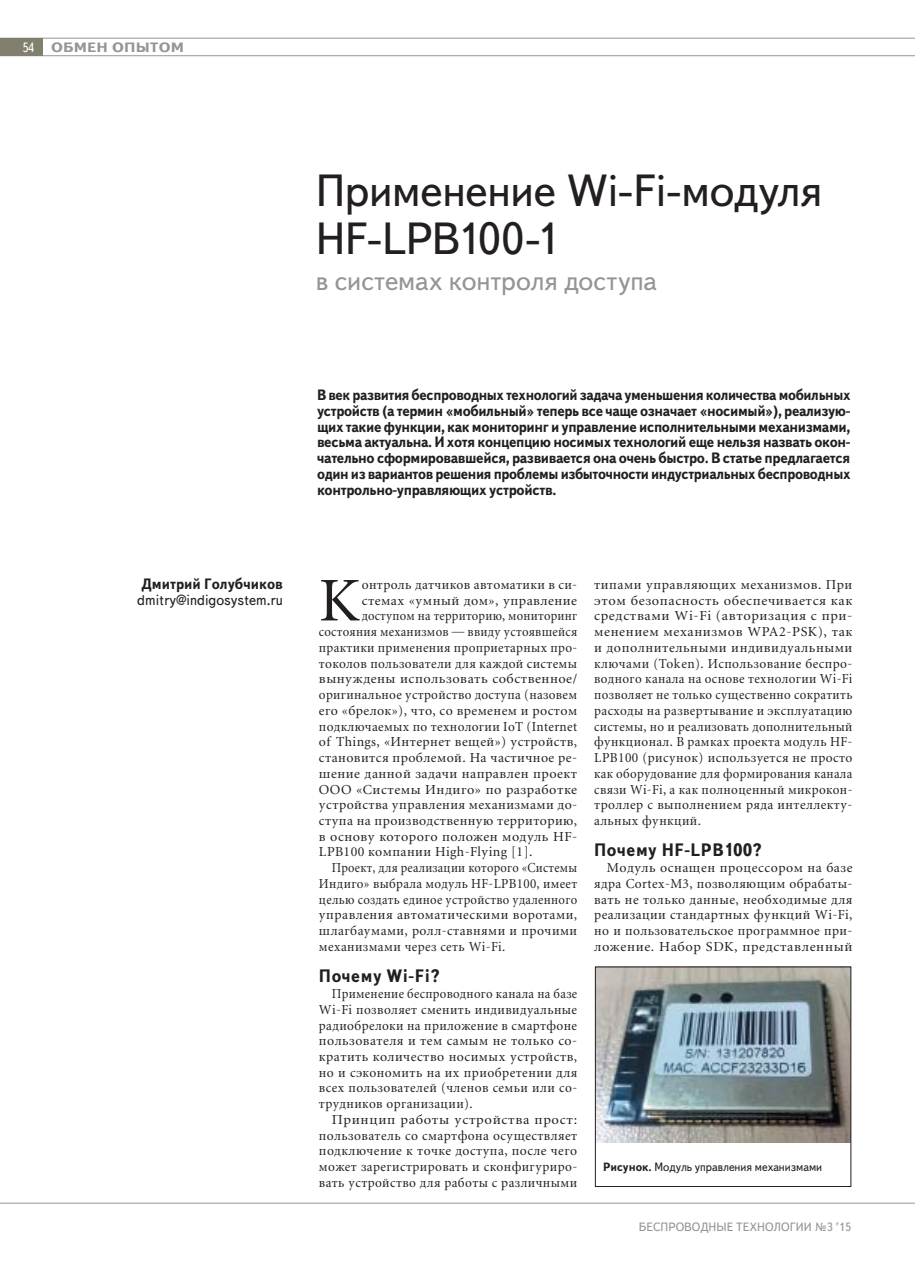
<style>
.page{position:relative;width:915px;height:1263px;background:#fff}
.page>*{position:absolute;margin:0;border:0;box-sizing:border-box;transform-origin:0 0}
.t1{font:61.05px "Miniature";color:#231f20}
.t2{font:45px/48px "Text Book C";letter-spacing:-.01em;color:#231f20}
.t3{font:27px "Text Book C";letter-spacing:-.005em;color:#939598}
.t4{font:700 18px "Text Book C";letter-spacing:.03em;color:#231f20;scale:.94 1}
.t5{font:700 15px/15.8px "Text Book C";letter-spacing:-.025em;color:#231f20;text-align:justify;scale:.93 1}
.t6{font:15px "Text Book C";color:#231f20;scale:.95 1}
.t7{font:700 15px "Text Book C";color:#231f20;scale:.95 1}
.t8{font:13.5px/15.8px "Miniature";letter-spacing:.03em;color:#231f20;text-align:justify}
.t9{font:13.5px/15.8px "Miniature";letter-spacing:.03em;color:#231f20;text-align:justify;scale:.92 1}
.t10{font:13.5px/15.8px "Miniature";letter-spacing:.03em;color:#231f20;text-align:justify;scale:1.05 1}
.t11{font:13.5px "Miniature";letter-spacing:.03em;color:#231f20;scale:.96 1}
.t12{font:13.5px "Miniature";letter-spacing:.03em;color:#231f20;scale:.95 1}
.t13{font:13.5px "Miniature";letter-spacing:.03em;color:#231f20;scale:.91 1}
.t14{font:13.5px "Miniature";letter-spacing:.03em;color:#231f20;scale:.9 1}
.t15{font:13.5px "Miniature";letter-spacing:.03em;color:#231f20;scale:.94 1}
.t16{font:700 13.5px "Text Book C";letter-spacing:.01em;color:#939598;scale:1.17 1}
.t17{font:13.5px "Text Book C";color:#fff;scale:.9 1}
.t18{font:12px "Text Book C";color:#231f20;scale:.95 1}
.t19{font:12px "Text Book C";color:#939598}
.s1{font-weight:700}
</style>
<div class="page">
<hr style="left:0;top:1203px;width:914px;height:1px;background:#939598">
<hr style="left:0;top:38px;width:914px;height:1px;background:#939598">
<hr style="left:0;top:55px;width:914px;height:1px;background:#939598">
<div style="left:0;top:38px;width:43px;height:18px;background:#81806f"></div>
<img style="left:596px;top:968px;width:253px;height:174px">
<div style="left:594px;top:966px;width:257px;height:221px;border:1px solid #231f20"></div>
<p class="t17" style="left:22px;top:39px;width:14px">54</p>
<p class="t16" style="left:51px;top:40px;width:115px">ОБМЕН ОПЫТОМ</p>
<h2 class="t2" style="left:316px;top:166px;width:507px">Применение Wi-Fi-модуля<br>HF-LPB100-1</h2>
<h3 class="t3" style="left:316px;top:265px;width:342px">в системах контроля доступа</h3>
<p class="t7" style="left:141px;top:575px;width:150px">Дмитрий Голубчиков</p>
<p class="t6" style="left:137px;top:591px;width:155px">dmitry@indigosystem.ru</p>
<p class="t5" style="left:317px;top:387px;width:575px">В век развития беспроводных технологий задача уменьшения количества мобильных устройств (а термин «мобильный» теперь все чаще означает «носимый»), реализую&shy;щих такие функции, как мониторинг и управление исполнительными механизмами, весьма актуальна. И хотя концепцию носимых технологий еще нельзя назвать окон&shy;чательно сформировавшейся, развивается она очень быстро. В статье предлагается один из вариантов решения проблемы избыточности индустриальных беспроводных контрольно-управляющих устройств.</p>
<h1 class="t1" style="left:319px;top:577px;width:42px">К</h1>
<p class="t8" style="left:361px;top:578px;width:217px">онтроль датчиков автоматики в си-</p>
<p class="t8" style="left:361px;top:594px;width:217px">стемах «умный дом», управление</p>
<p class="t13" style="left:361px;top:611px;width:238px">доступом на территорию, мониторинг</p>
<p class="t9" style="left:319px;top:625px;width:282px">состояния механизмов — ввиду устоявшейся</p>
<p class="t12" style="left:319px;top:642px;width:273px">практики применения проприетарных про-</p>
<p class="t11" style="left:319px;top:658px;width:270px">токолов пользователи для каждой системы</p>
<p class="t8" style="left:319px;top:672px;width:260px">вынуждены использовать собственное/</p>
<p class="t12" style="left:319px;top:689px;width:273px">оригинальное устройство доступа (назовем</p>
<p class="t8" style="left:319px;top:704px;width:260px">его «брелок»), что, со временем и ростом</p>
<p class="t11" style="left:319px;top:721px;width:270px">подключаемых по технологии IoT (Internet</p>
<p class="t8" style="left:319px;top:735px;width:260px">of Things, «Интернет вещей») устройств,</p>
<p class="t8" style="left:319px;top:751px;width:260px">становится проблемой. На частичное ре-</p>
<p class="t8" style="left:319px;top:767px;width:259px">шение данной задачи направлен проект</p>
<p class="t8" style="left:319px;top:782px;width:260px">ООО «Системы Индиго» по разработке</p>
<p class="t8" style="left:319px;top:798px;width:260px">устройства управления механизмами до-</p>
<p class="t8" style="left:319px;top:814px;width:259px">ступа на производственную территорию,</p>
<p class="t8" style="left:319px;top:830px;width:260px">в основу которого положен модуль HF-</p>
<p class="t8" style="left:319px;top:845px;width:215px">LPB100 компании High-Flying [1].</p>
<p class="t14" style="left:331px;top:862px;width:274px">Проект, для реализации которого «Системы</p>
<p class="t15" style="left:319px;top:878px;width:276px">Индиго» выбрала модуль HF-LPB100, имеет</p>
<p class="t13" style="left:319px;top:894px;width:285px">целью создать единое устройство удаленного</p>
<p class="t8" style="left:319px;top:908px;width:260px">управления автоматическими воротами,</p>
<p class="t8" style="left:319px;top:924px;width:259px">шлагбаумами, ролл-ставнями и прочими</p>
<p class="t11" style="left:319px;top:941px;width:196px">механизмами через сеть Wi-Fi.</p>
<h3 class="t4" style="left:319px;top:966px;width:130px">Почему Wi-Fi?</h3>
<p class="t9" style="left:319px;top:987px;width:282px;text-indent:13px">Применение беспроводного канала на базе Wi-Fi позволяет сменить индивидуальные радиобрелоки на приложение в смартфоне пользователя и тем самым не только со&shy;кратить количество носимых устройств, но и сэкономить на их приобретении для всех пользователей (членов семьи или со&shy;трудников организации).</p>
<p class="t10" style="left:319px;top:1113px;width:247px;text-indent:13px">Принцип работы устройства прост: пользователь со смартфона осуществляет подключение к точке доступа, после чего может зарегистрировать и сконфигуриро&shy;вать устройство для работы с различными</p>
<p class="t8" style="left:594px;top:578px;width:260px">типами управляющих механизмов. При этом безопасность обеспечивается как средствами Wi-Fi (авторизация с при&shy;менением механизмов WPA2-PSK), так и дополнительными индивидуальными ключами (Token). Использование беспро&shy;водного канала на основе технологии Wi-Fi позволяет не только существенно сократить расходы на развертывание и эксплуатацию системы, но и реализовать дополнительный функционал. В рамках проекта модуль HF-LPB100 (рисунок) используется не просто как оборудование для формирования канала связи Wi-Fi, а как полноценный микрокон&shy;троллер с выполнением ряда интеллекту&shy;альных функций.</p>
<h3 class="t4" style="left:594px;top:840px;width:180px">Почему HF-LPB100?</h3>
<p class="t8" style="left:594px;top:861px;width:260px;text-indent:13px">Модуль оснащен процессором на базе ядра Cortex-M3, позволяющим обрабаты&shy;вать не только данные, необходимые для реализации стандартных функций Wi-Fi, но и пользовательское программное при&shy;ложение. Набор SDK, представленный</p>
<p class="t18" style="left:603px;top:1160px;width:232px"><span class="s1">Рисунок.</span> Модуль управления механизмами</p>
<p class="t19" style="left:638px;top:1220px;width:214px">БЕСПРОВОДНЫЕ ТЕХНОЛОГИИ №3 ’15</p>
</div>
